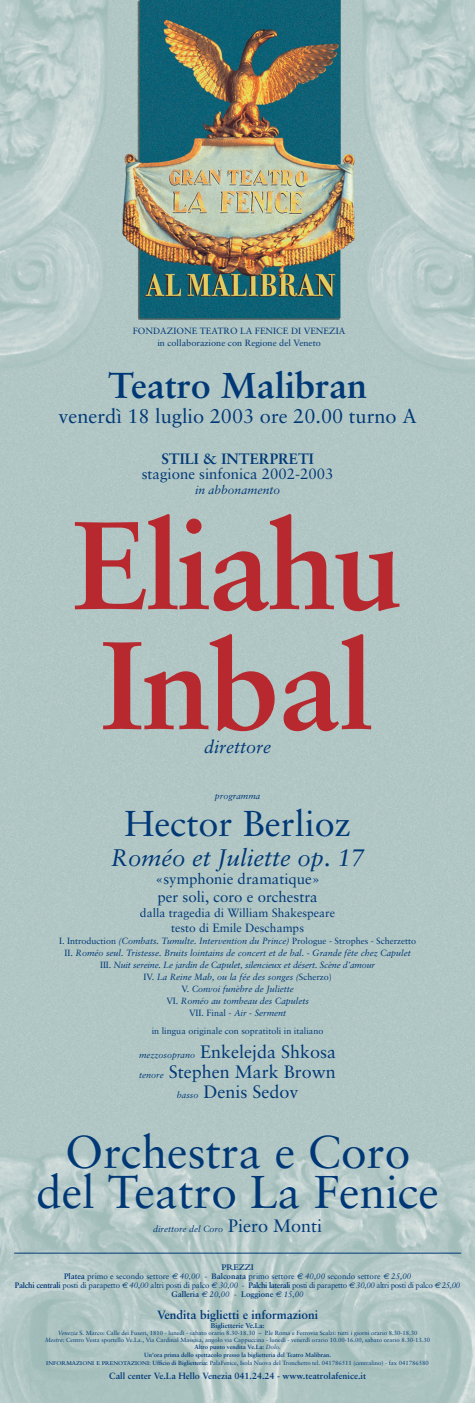
<style>
.page{position:relative;width:475px;height:1403px;background:#fff}
.page>*{position:absolute;margin:0;border:0;box-sizing:border-box;transform-origin:0 0}
.t1{font:700 125px/120px "Sabon";letter-spacing:-.03em;color:#b8292f}
.t2{font:46px/40px "Sabon";color:#003876;text-align:center}
.t3{font:700 36px "Sabon";color:#003876}
.t4{font:36px "Sabon";color:#003876}
.t5{font:italic 24px "Sabon";color:#003876}
.t6{font:20px "Sabon";color:#003876}
.t7{font:18px/20px "Sabon";color:#003876;text-align:center}
.t8{font:italic 18px "Sabon";color:#003876}
.t9{font:15px/18px "Sabon";color:#003876}
.t10{font:700 15px "Sabon";color:#003876}
.t11{font:12px/15px "Sabon";color:#003876;text-align:center}
.t12{font:700 12px "Sabon";color:#003876}
.t13{font:italic 12px "Sabon";color:#003876}
.t14{font:italic 9px/12px "Sabon";color:#003876;text-align:center}
.t15{font:9px/11.8px "Sabon";color:#003876;text-align:center}
.t16{font:700 9px "Sabon";color:#003876}
.t17{font:600 9px "Bembo";color:#003876}
.t18{font:8px/9px "Sabon";letter-spacing:-.03em;color:#003876;text-align:center}
.t19{font:700 7px "Sabon";color:#003876}
.t20{font:6px/7px "Sabon";color:#003876;text-align:center}
.t21{font:700 6px/8px "Sabon";color:#003876;text-align:center}
.s1{font-style:normal}
.s2{font-style:italic;font-size:9px}
.s3{font-style:normal;font-size:18px}
.s4{font-weight:700}
.s5{font-family:"Euro Sans";font-style:italic}
.s6{font-style:italic}
.s7{font-family:"Bembo";font-weight:600}
.s8{font-weight:400}
</style>
<div class="page">
<img style="left:0;top:0;width:474px;height:1403px">
<hr style="left:14px;top:1253px;width:447px;height:1px;background:#003876">
<p class="t15" style="left:133px;top:326px;width:214px">FONDAZIONE TEATRO LA FENICE DI VENEZIA in collaborazione con Regione del Veneto</p>
<h3 class="t3" style="left:108px;top:370px;width:260px">Teatro Malibran</h3>
<h3 class="t6" style="left:58px;top:408px;width:359px">venerdì 18 luglio 2003 ore 20.00 turno A</h3>
<h3 class="t10" style="left:161px;top:452px;width:154px">STILI &amp; INTERPRETI</h3>
<h3 class="t9" style="left:142px;top:466px;width:193px">stagione sinfonica 2002-2003</h3>
<h3 class="t13" style="left:195px;top:485px;width:86px">in abbonamento</h3>
<h1 class="t1" style="left:72px;top:516px;width:331px">Eliahu<br>Inbal</h1>
<h3 class="t8" style="left:204px;top:740px;width:68px">direttore</h3>
<p class="t14" style="left:215px;top:791px;width:47px">programma</p>
<h3 class="t4" style="left:124px;top:809px;width:227px">Hector Berlioz</h3>
<h3 class="t5" style="left:111px;top:848px;width:255px">Roméo et Juliette op. 17</h3>
<h3 class="t9" style="left:155px;top:871px;width:166px">«symphonie dramatique» per soli, coro e orchestra</h3>
<h3 class="t11" style="left:140px;top:907px;width:197px">dalla tragedia di William Shakespeare testo di Emile Deschamps</h3>
<p class="t14" style="left:59px;top:936px;width:358px"><span class="s1">I. Introduction</span> (Combats. Tumulte. Intervention du Prince) <span class="s1">Prologue - Strophes - Scherzetto II.</span> Roméo seul. Tristesse. Bruits lointains de concert et de bal. - Grande fête chez Capulet <span class="s1">III.</span> Nuit sereine. Le jardin de Capulet, silencieux et désert. Scène d’amour<br><span class="s1">IV.</span> La Reine Mab, ou la fée des songes (<span class="s1">Scherzo)<br>V.</span> Convoi funèbre de Juliette<br><span class="s1">VI.</span> Roméo au tombeau des Capulets<br><span class="s1">VII. Final -</span> Air - Serment</p>
<p class="t15" style="left:152px;top:1026px;width:173px">in lingua originale con sopratitoli in italiano</p>
<h3 class="t7" style="left:139px;top:1044px;width:199px"><span class="s2">mezzosoprano</span> Enkelejda Shkosa <span class="s2">tenore</span> Stephen Mark Brown <span class="s2">basso</span> Denis Sedov</h3>
<h2 class="t2" style="left:36px;top:1136px;width:404px">Orchestra e Coro del Teatro La Fenice</h2>
<p class="t14" style="left:153px;top:1224px;width:171px">direttore del Coro <span class="s3">Piero Monti</span></p>
<p class="t17" style="left:221px;top:1264px;width:34px">PREZZI</p>
<p class="t18" style="left:15px;top:1273px;width:446px"><span class="s4">Platea</span> primo e secondo settore <span class="s5">€</span> <span class="s6">40,00 -</span> <span class="s4">Balconata</span> primo settore <span class="s5">€</span> <span class="s6">40,00</span> secondo settore <span class="s5">€</span> <span class="s6">25,00<br></span><span class="s4">Palchi centrali</span> posti di parapetto <span class="s5">€</span> <span class="s6">40,00</span> altri posti di palco <span class="s5">€</span> <span class="s6">30,00 -</span> <span class="s4">Palchi laterali</span> posti di parapetto <span class="s5">€</span> <span class="s6">30,00</span> altri posti di palco <span class="s5">€</span> <span class="s6">25,00<br></span><span class="s4">Galleria</span> <span class="s5">€</span> <span class="s6">20,00 -</span> <span class="s4">Loggione</span> <span class="s5">€</span> <span class="s6">15,00</span></p>
<h3 class="t12" style="left:157px;top:1310px;width:162px">Vendita biglietti e informazioni</h3>
<p class="t19" style="left:211px;top:1323px;width:55px">Biglietterie Ve.La:</p>
<p class="t20" style="left:45px;top:1330px;width:386px"><span class="s6">Venezia</span> S. Marco: Calle dei Fuseri, 1810 - lunedì - sabato orario 8.30-18.30 – P.le Roma e Ferrovia Scalzi: tutti i giorni orario 8.30-18.30<br><span class="s6">Mestre:</span> Centro Vesta sportello Ve.La., Via Cardinal Massaia, angolo via Cappuccina - lunedì - venerdì orario 10.00-16.00, sabato orario 8.30-13.30<br><span class="s4">Altro punto vendita Ve.La:</span> <span class="s6">Dolo.</span></p>
<p class="t21" style="left:46px;top:1352px;width:384px">Un’ora prima dello spettacolo presso la biglietteria del Teatro Malibran.<br><span class="s7">INFORMAZIONI E PRENOTAZIONI:</span> Ufficio di Biglietteria: <span class="s8">PalaFenice, Isola Nuova del Tronchetto tel. 041786511 (centralino) - fax 041786580</span></p>
<p class="t16" style="left:109px;top:1373px;width:258px">Call center Ve.La Hello Venezia 041.24.24 - www.teatrolafenice.it</p>
</div>
